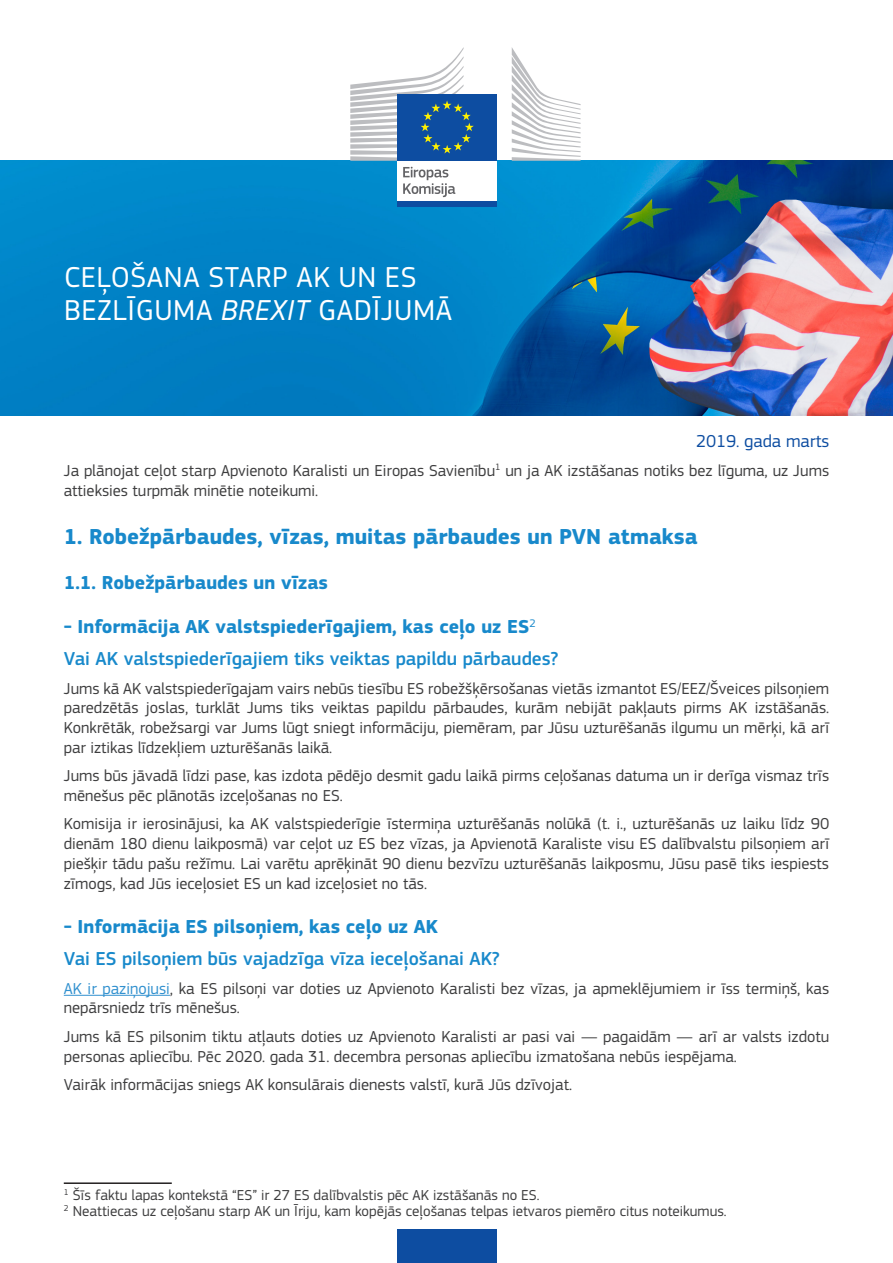
<style>
.page{position:relative;width:893px;height:1263px;background:#fff}
.page>*{position:absolute;margin:0;border:0;box-sizing:border-box;transform-origin:0 0}
.doc_title{font:30px/33px "EC Square Sans Pro";letter-spacing:.02em;color:#fff}
.title_one_1_new{font:700 22.5px "EC Square Sans Pro";color:#1889cb}
.title_4{font:500 19.5px "EC Square Sans Pro";color:#1889cb}
.title_3{font:700 19.5px "EC Square Sans Pro";color:#1889cb}
.title_2_1_new{font:700 19.5px "EC Square Sans Pro";color:#1889cb}
.doc_date{font:18px "EC Square Sans Pro";color:#0d4da1}
.body{font:16.5px/19.8px "EC Square Sans Pro";color:#3e3e3f}
.footnotes{font:15px "EC Square Sans Pro";color:#3e3e3f}
.s1{font-style:italic}
.s2{color:#3291cf}
</style>
<div class="page">
<img style="left:0;top:161px;width:893px;height:255px">
<div style="left:397px;top:159px;width:100px;height:44px;background:#fff"></div>
<div style="left:397px;top:202px;width:100px;height:5px;background:#0d4da1"></div>
<svg style="left:512px;top:48px;width:69px;height:113px"></svg>
<div style="left:397px;top:94px;width:100px;height:67px;background:#0d4da1"></div>
<svg style="left:350px;top:47px;width:124px;height:114px"></svg>
<svg style="left:403px;top:167px;width:52px;height:30px"></svg>
<div style="left:397px;top:1229px;width:100px;height:34px;background:#0d4da1"></div>
<hr style="left:64px;top:995px;width:106px;height:1px;background:#3291cf">
<hr style="left:64px;top:1182px;width:108px;height:2px;background:#231f20">
<p class="doc_title" style="left:64px;top:261px;width:390px">CEĻOŠANA STARP AK UN ES<br>BEZLĪGUMA <span class="s1">BREXIT</span> GADĪJUMĀ</p>
<p class="doc_date" style="left:696px;top:431px;width:135px">2019. gada marts</p>
<p class="body" style="left:64px;top:461px;width:767px">Ja plānojat ceļot starp Apvienoto Karalisti un Eiropas Savienību<sup>1</sup> un ja AK izstāšanas notiks bez līguma, uz Jums attieksies turpmāk minētie noteikumi.</p>
<p class="title_one_1_new" style="left:64px;top:523px;width:635px">1. Robežpārbaudes, vīzas, muitas pārbaudes un PVN atmaksa</p>
<p class="title_2_1_new" style="left:64px;top:570px;width:266px">1.1. Robežpārbaudes un vīzas</p>
<p class="title_3" style="left:64px;top:615px;width:473px">- Informācija AK valstspiederīgajiem, kas ceļo uz ES<sup>2</sup></p>
<p class="title_4" style="left:64px;top:647px;width:496px">Vai AK valstspiederīgajiem tiks veiktas papildu pārbaudes?</p>
<p class="body" style="left:64px;top:678px;width:767px;text-align:justify">Jums kā AK valstspiederīgajam vairs nebūs tiesību ES robežšķērsošanas vietās izmantot ES/EEZ/Šveices pilsoņiem paredzētās joslas, turklāt Jums tiks veiktas papildu pārbaudes, kurām nebijāt pakļauts pirms AK izstāšanās.<br>Konkrētāk, robežsargi var Jums lūgt sniegt informāciju, piemēram, par Jūsu uzturēšanās ilgumu un mērķi, kā arī par iztikas līdzekļiem uzturēšanās laikā.</p>
<p class="body" style="left:64px;top:766px;width:767px">Jums būs jāvadā līdzi pase, kas izdota pēdējo desmit gadu laikā pirms ceļošanas datuma un ir derīga vismaz trīs mēnešus pēc plānotās izceļošanas no ES.</p>
<p class="body" style="left:64px;top:814px;width:767px;text-align:justify">Komisija ir ierosinājusi, ka AK valstspiederīgie īstermiņa uzturēšanās nolūkā (t. i., uzturēšanās uz laiku līdz 90 dienām 180 dienu laikposmā) var ceļot uz ES bez vīzas, ja Apvienotā Karaliste visu ES dalībvalstu pilsoņiem arī piešķir tādu pašu režīmu. Lai varētu aprēķināt 90 dienu bezvīzu uzturēšanās laikposmu, Jūsu pasē tiks iespiests zīmogs, kad Jūs ieceļosiet ES un kad izceļosiet no tās.</p>
<p class="title_3" style="left:64px;top:915px;width:376px">- Informācija ES pilsoņiem, kas ceļo uz AK</p>
<p class="title_4" style="left:64px;top:947px;width:437px">Vai ES pilsoņiem būs vajadzīga vīza ieceļošanai AK?</p>
<p class="body" style="left:64px;top:978px;width:767px"><span class="s2">AK ir paziņojusi</span>, ka ES pilsoņi var doties uz Apvienoto Karalisti bez vīzas, ja apmeklējumiem ir īss termiņš, kas nepārsniedz trīs mēnešus.</p>
<p class="body" style="left:64px;top:1026px;width:767px">Jums kā ES pilsonim tiktu atļauts doties uz Apvienoto Karalisti ar pasi vai — pagaidām — arī ar valsts izdotu personas apliecību. Pēc 2020. gada 31. decembra personas apliecību izmatošana nebūs iespējama.</p>
<p class="body" style="left:64px;top:1074px;width:510px">Vairāk informācijas sniegs AK konsulārais dienests valstī, kurā Jūs dzīvojat.</p>
<p class="footnotes" style="left:64px;top:1186px;width:477px"><sup>1</sup> Šīs faktu lapas kontekstā “ES” ir 27 ES dalībvalstis pēc AK izstāšanās no ES.</p>
<p class="footnotes" style="left:64px;top:1202px;width:664px"><sup>2</sup> Neattiecas uz ceļošanu starp AK un Īriju, kam kopējās ceļošanas telpas ietvaros piemēro citus noteikumus.</p>
</div>
